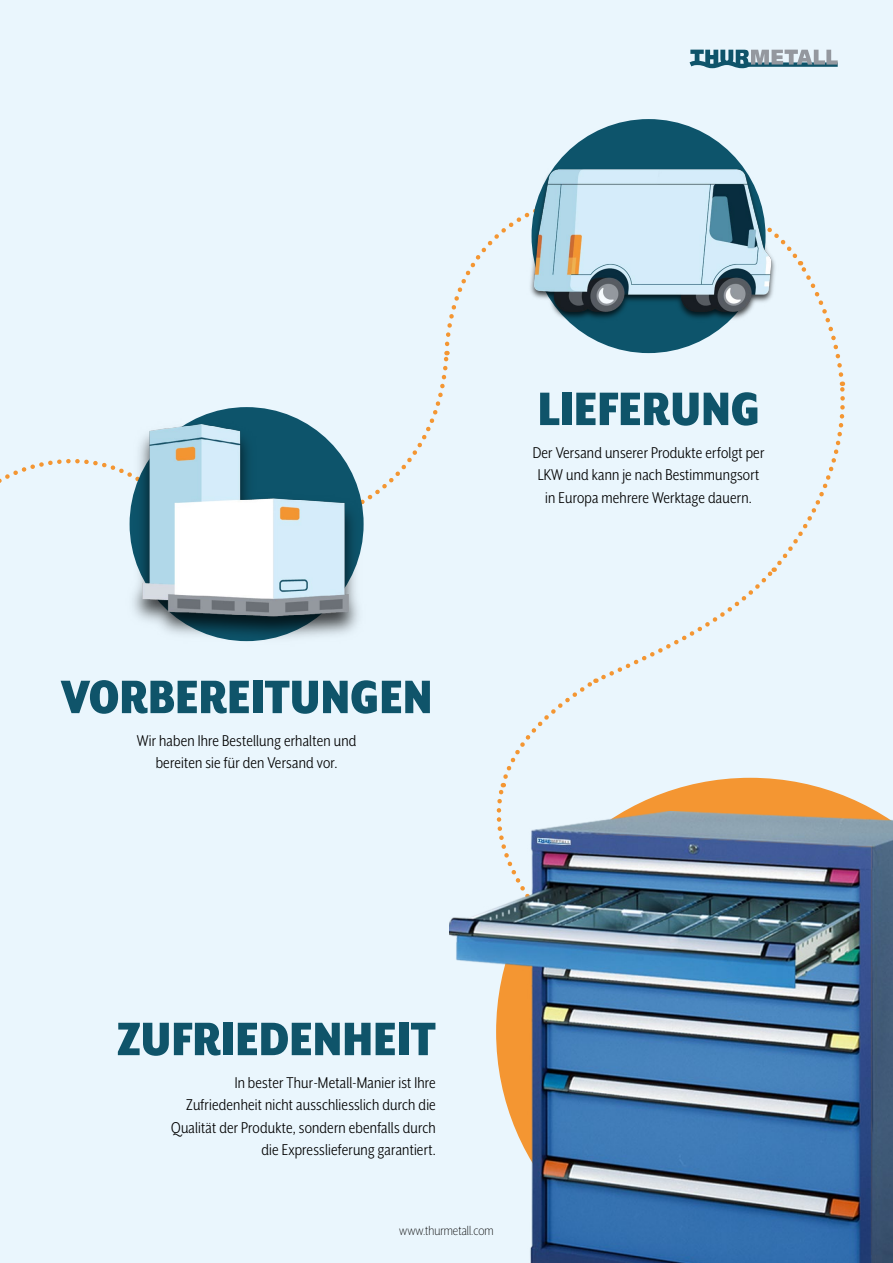
<style>
.page{position:relative;width:893px;height:1263px;background:#eaf6fd}
.page>*{position:absolute;margin:0;border:0;box-sizing:border-box;transform-origin:0 0}
.t1{font:900 54px "Mr Eaves XL San Nar OT";color:#0f546a}
.t2{font:18px/22.5px "Mr Eaves XL San Nar OT";letter-spacing:.01em;color:#000;text-align:center}
.t3{font:300 15px "Mr Eaves XL San Nar OT";color:#000}
</style>
<div class="page">
<svg style="left:0;top:459px;width:123px;height:24px"></svg>
<svg style="left:369px;top:212px;width:477px;height:566px"></svg>
<svg style="left:690px;top:50px;width:148px;height:18px"></svg>
<div style="left:531px;top:119px;width:234px;height:234px;background:#0d546b;border-radius:50%"></div>
<svg style="left:496px;top:778px;width:380px;height:33px"></svg>
<img style="left:450px;top:811px;width:443px;height:452px">
<img style="left:527px;top:166px;width:252px;height:156px">
<img style="left:123px;top:416px;width:246px;height:226px">
<h1 class="t1" style="left:61px;top:667px;width:373px">VORBEREITUNGEN</h1>
<p class="t2" style="left:137px;top:728px;width:221px">Wir haben Ihre Bestellung erhalten und bereiten sie für den Versand vor.</p>
<h1 class="t1" style="left:538px;top:379px;width:224px">LIEFERUNG</h1>
<p class="t2" style="left:533px;top:440px;width:233px">Der Versand unserer Produkte erfolgt per<br>LKW und kann je nach Bestimmungsort in Europa mehrere Werktage dauern.</p>
<h1 class="t1" style="left:117px;top:1009px;width:320px">ZUFRIEDENHEIT</h1>
<p class="t2" style="left:171px;top:1070px;width:266px;text-align:right">In bester Thur-Metall-Manier ist Ihre Zufriedenheit nicht ausschliesslich durch die Qualität der Produkte, sondern ebenfalls durch die Expresslieferung garantiert.</p>
<p class="t3" style="left:399px;top:1223px;width:96px">www.thurmetall.com</p>
</div>
